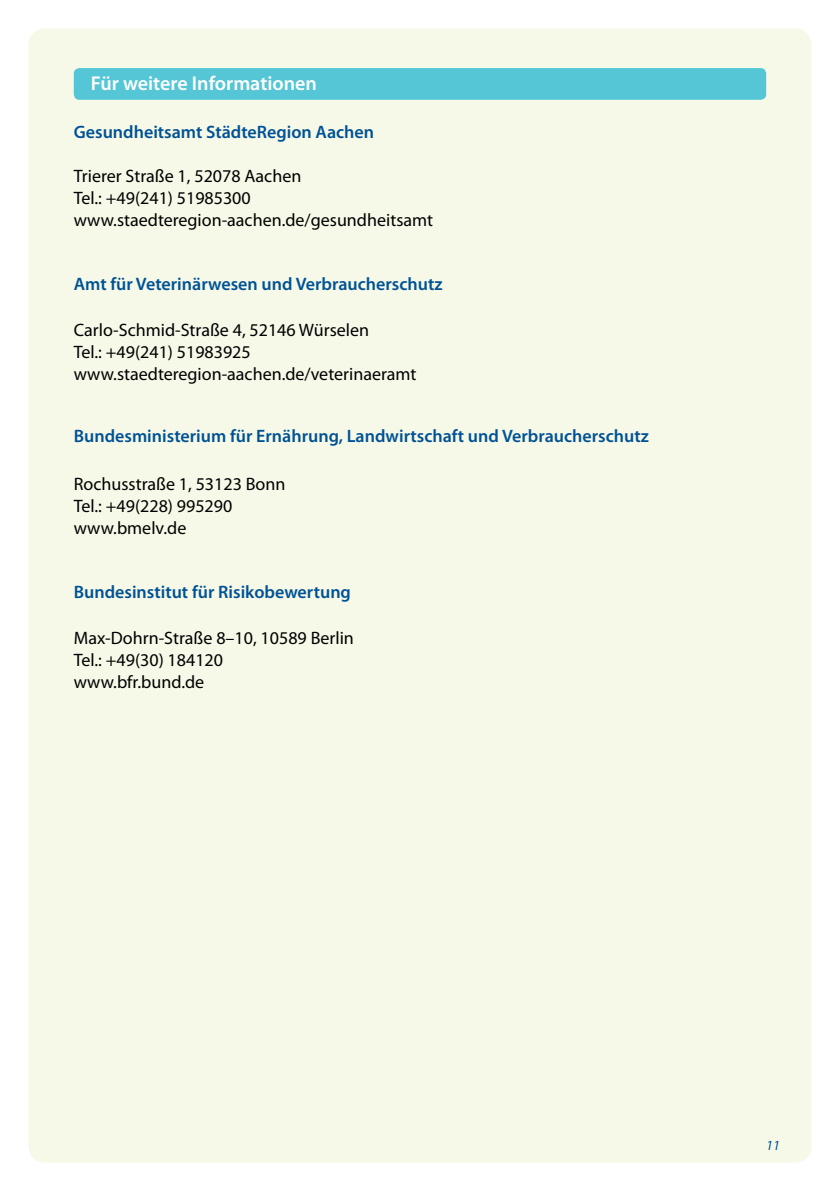
<style>
.page{position:relative;width:840px;height:1191px;background:#fff}
.page>*{position:absolute;margin:0;border:0;box-sizing:border-box;transform-origin:0 0}
.t1{font:600 20px "Myriad Pro";color:#fff}
.t2{font:18px/22px "Myriad Pro";color:#000}
.t3{font:600 18px "Myriad Pro";color:#005295}
.t4{font:italic 14px "Myriad Pro";color:#005295}
</style>
<div class="page">
<div style="left:28px;top:28px;width:783px;height:1134px;background:#f6f9e8;border-radius:17px"></div>
<div style="left:74px;top:68px;width:691px;height:32px;background:#54c6d5;border-radius:6px"></div>
<p class="t1" style="left:91px;top:72px;width:227px">Für weitere Informationen</p>
<p class="t3" style="left:74px;top:122px;width:302px">Gesundheitsamt StädteRegion Aachen</p>
<p class="t2" style="left:74px;top:165px;width:360px">Trierer Straße 1, 52078 Aachen<br>Tel.: +49(241) 51985300 www.staedteregion-aachen.de/gesundheitsamt</p>
<p class="t3" style="left:74px;top:274px;width:370px">Amt für Veterinärwesen und Verbraucherschutz</p>
<p class="t2" style="left:74px;top:319px;width:344px">Carlo-Schmid-Straße 4, 52146 Würselen<br>Tel.: +49(241) 51983925 www.staedteregion-aachen.de/veterinaeramt</p>
<p class="t3" style="left:74px;top:426px;width:576px">Bundesministerium für Ernährung, Landwirtschaft und Verbraucherschutz</p>
<p class="t2" style="left:74px;top:473px;width:213px">Rochusstraße 1, 53123 Bonn<br>Tel.: +49(228) 995290 www.bmelv.de</p>
<p class="t3" style="left:74px;top:582px;width:278px">Bundesinstitut für Risikobewertung</p>
<p class="t2" style="left:74px;top:627px;width:281px">Max-Dohrn-Straße 8–10, 10589 Berlin<br>Tel.: +49(30) 184120 www.bfr.bund.de</p>
<p class="t4" style="left:765px;top:1138px;width:15px">11</p>
</div>
